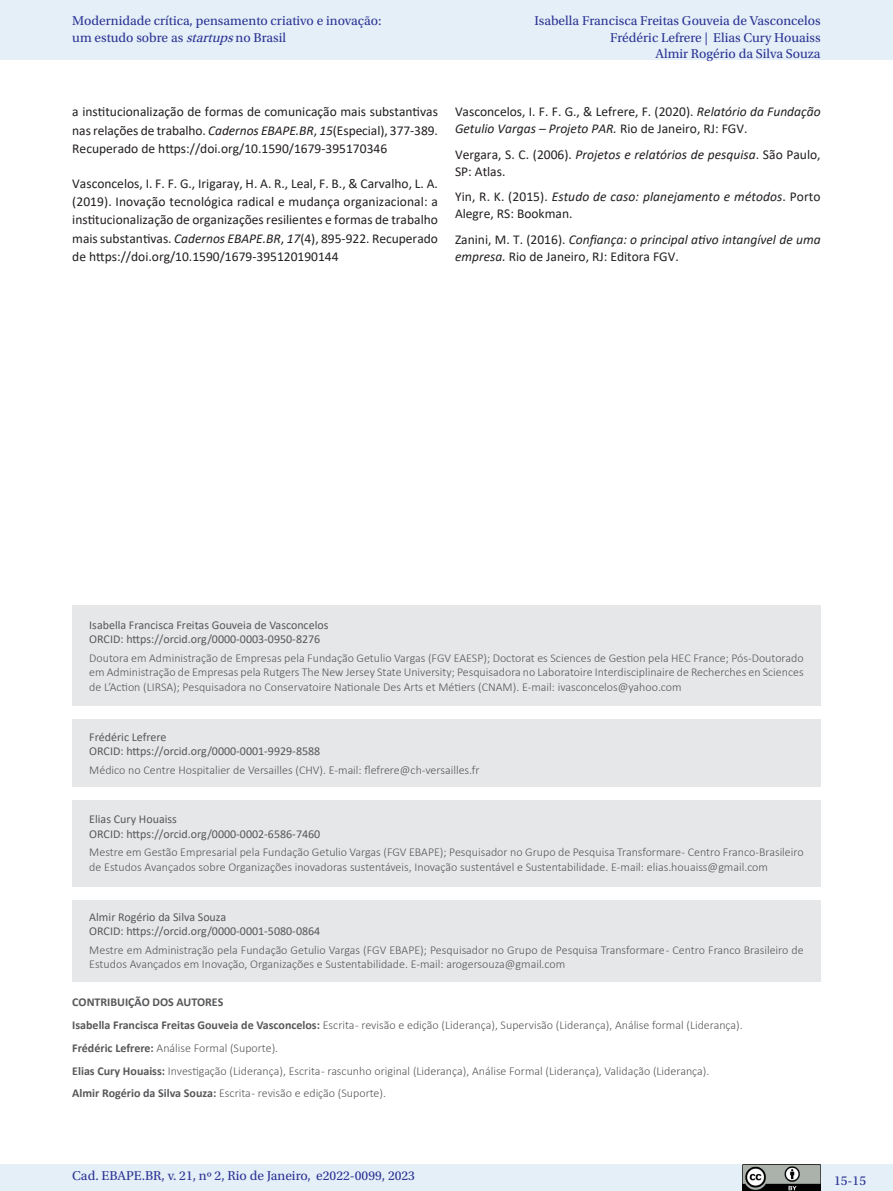
<style>
.page{position:relative;width:893px;height:1191px;background:#fff}
.page>*{position:absolute;margin:0;border:0;box-sizing:border-box;transform-origin:0 0}
.Referencias{font:13.5px/18.1px "Calibri";color:#231f20}
.t1{font:13.5px/16.5px "Utopia Std";color:#2b3393}
.Referencias-2{font:italic 13.5px/17px "Calibri";color:#231f20}
._06_3_nota_de_fim_au{font:300 12px/14.4px "Calibri";color:#57585a}
._06_3_nota_de_fim_au-2{font:12px "Calibri";color:#57585a}
._06_3_nota_de_fim_au-3{font:700 12px "Calibri";color:#57585a}
.s1{font-style:italic}
.s2{font-style:normal}
.s3{font-weight:700}
</style>
<div class="page">
<div style="left:0;top:0;width:893px;height:60px;background:#e4eff8"></div>
<div style="left:0;top:1164px;width:893px;height:27px;background:#e4eff8"></div>
<img style="left:743px;top:1164px;width:78px;height:27px">
<div style="left:72px;top:605px;width:749px;height:377px;background:#e6e7e9"></div>
<div style="left:72px;top:706px;width:751px;height:13px;background:#fff"></div>
<div style="left:72px;top:787px;width:751px;height:13px;background:#fff"></div>
<div style="left:72px;top:887px;width:751px;height:13px;background:#fff"></div>
<p class="t1" style="left:72px;top:13px;width:311px">Modernidade crítica, pensamento criativo e inovação: um estudo sobre as <span class="s1">startups</span>no Brasil</p>
<p class="t1" style="left:535px;top:13px;width:288px;text-align:right">Isabella Francisca Freitas Gouveia de Vasconcelos<br>Frédéric Lefrere | Elias Cury Houaiss<br>Almir Rogério da Silva Souza</p>
<p class="Referencias" style="left:72px;top:103px;width:367px;text-align:justify">a institucionalização de formas de comunicação mais substantivas nas relações de trabalho. <span class="s1">Cadernos EBAPE.BR</span>, <span class="s1">15</span>(Especial), 377-389.<br>Recuperado de https://doi.org/10.1590/1679-395170346</p>
<p class="Referencias" style="left:72px;top:174px;width:367px;text-align:justify">Vasconcelos, I. F. F. G., Irigaray, H. A. R., Leal, F. B., &amp; Carvalho, L. A. (2019). Inovação tecnológica radical e mudança organizacional: a institucionalização de organizações resilientes e formas de trabalho mais substantivas. <span class="s1">Cadernos EBAPE.BR</span>, <span class="s1">17</span>(4), 895-922. Recuperado de https://doi.org/10.1590/1679-395120190144</p>
<p class="Referencias" style="left:455px;top:103px;width:367px;line-height:17px">Vasconcelos, I. F. F. G., &amp; Lefrere, F. (2020). <span class="s1">Relatório da Fundação<br>Getulio Vargas – Projeto PAR.</span> Rio de Janeiro, RJ: FGV.</p>
<p class="Referencias" style="left:455px;top:146px;width:367px;line-height:17px">Vergara, S. C. (2006). <span class="s1">Projetos e relatórios de pesquisa</span>. São Paulo,<br>SP: Atlas.</p>
<p class="Referencias" style="left:455px;top:188px;width:367px;line-height:17px">Yin, R. K. (2015). <span class="s1">Estudo de caso: planejamento e métodos</span>. Porto<br>Alegre, RS: Bookman.</p>
<p class="Referencias-2" style="left:455px;top:230px;width:367px"><span class="s2">Zanini, M. T. (2016).</span> Confiança: o principal ativo intangível de uma empresa. <span class="s2">Rio de Janeiro, RJ: Editora FGV.</span></p>
<p class="_06_3_nota_de_fim_au-2" style="left:89px;top:616px;width:241px">Isabella Francisca Freitas Gouveia de Vasconcelos</p>
<p class="_06_3_nota_de_fim_au-2" style="left:89px;top:631px;width:233px">ORCID: https://orcid.org/0000-0003-0950-8276</p>
<p class="_06_3_nota_de_fim_au" style="left:89px;top:650px;width:716px;text-align:justify">Doutora em Administração de Empresas pela Fundação Getulio Vargas (FGV EAESP); Doctorat es Sciences de Gestion pela HEC France; Pós-Doutorado em Administração de Empresas pela Rutgers The New Jersey State University; Pesquisadora no Laboratoire Interdisciplinaire de Recherches en Sciences de L’Action (LIRSA); Pesquisadora no Conservatoire Nationale Des Arts et Métiers (CNAM). E-mail: ivasconcelos@yahoo.com</p>
<p class="_06_3_nota_de_fim_au-2" style="left:89px;top:728px;width:79px">Frédéric Lefrere</p>
<p class="_06_3_nota_de_fim_au-2" style="left:89px;top:742px;width:233px">ORCID: https://orcid.org/0000-0001-9929-8588</p>
<p class="_06_3_nota_de_fim_au" style="left:89px;top:762px;width:392px">Médico no Centre Hospitalier de Versailles (CHV). E-mail: flefrere@ch-versailles.fr</p>
<p class="_06_3_nota_de_fim_au-2" style="left:89px;top:811px;width:89px">Elias Cury Houaiss</p>
<p class="_06_3_nota_de_fim_au-2" style="left:89px;top:825px;width:233px">ORCID: https://orcid.org/0000-0002-6586-7460</p>
<p class="_06_3_nota_de_fim_au" style="left:89px;top:845px;width:716px">Mestre em Gestão Empresarial pela Fundação Getulio Vargas (FGV EBAPE); Pesquisador no Grupo de Pesquisa Transformare - Centro Franco-Brasileiro de Estudos Avançados sobre Organizações inovadoras sustentáveis, Inovação sustentável e Sustentabilidade. E-mail: elias.houaiss@gmail.com</p>
<p class="_06_3_nota_de_fim_au-2" style="left:89px;top:908px;width:138px">Almir Rogério da Silva Souza</p>
<p class="_06_3_nota_de_fim_au-2" style="left:89px;top:922px;width:233px">ORCID: https://orcid.org/0000-0001-5080-0864</p>
<p class="_06_3_nota_de_fim_au" style="left:89px;top:942px;width:716px">Mestre em Administração pela Fundação Getulio Vargas (FGV EBAPE); Pesquisador no Grupo de Pesquisa Transformare - Centro Franco Brasileiro de<br>Estudos Avançados em Inovação, Organizações e Sustentabilidade. E-mail: arogersouza@gmail.com</p>
<p class="_06_3_nota_de_fim_au-3" style="left:72px;top:993px;width:153px">CONTRIBUIÇÃO DOS AUTORES</p>
<p class="_06_3_nota_de_fim_au" style="left:72px;top:1017px;width:672px"><span class="s3">Isabella Francisca Freitas Gouveia de Vasconcelos:</span> Escrita - revisão e edição (Liderança), Supervisão (Liderança), Análise formal (Liderança).</p>
<p class="_06_3_nota_de_fim_au" style="left:72px;top:1040px;width:207px"><span class="s3">Frédéric Lefrere:</span> Análise Formal (Suporte).</p>
<p class="_06_3_nota_de_fim_au" style="left:72px;top:1063px;width:639px"><span class="s3">Elias Cury Houaiss:</span> Investigação (Liderança), Escrita - rascunho original (Liderança), Análise Formal (Liderança), Validação (Liderança).</p>
<p class="_06_3_nota_de_fim_au" style="left:72px;top:1086px;width:315px"><span class="s3">Almir Rogério da Silva Souza:</span> Escrita - revisão e edição (Suporte).</p>
<p class="t1" style="left:72px;top:1167px;width:344px">Cad. EBAPE.BR, v. 21, nº 2, Rio de Janeiro, e2022-0099, 2023</p>
<p class="t1" style="left:834px;top:1172px;width:33px">15-15</p>
</div>
